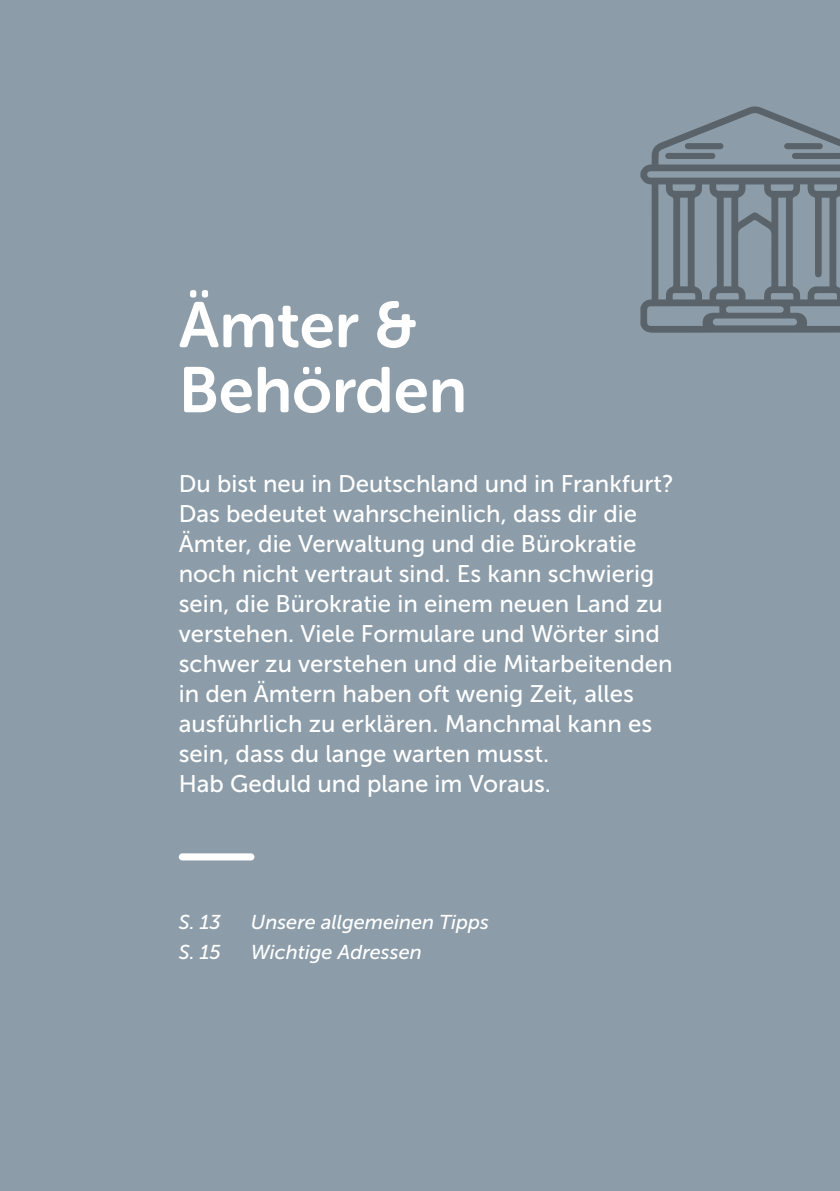
<style>
.page{position:relative;width:840px;height:1191px;background:#fff}
.page>*{position:absolute;margin:0;border:0;box-sizing:border-box;transform-origin:0 0}
.Kapitel-Überschrift{font:64px/65px "Museo Sans Rounded 700";color:#fff}
.Intro-Text{font:24px/30px "Museo Sans 500";color:#fff}
.Inhaltsverzeichnis_im_Kapitel{font:italic 20px "Museo Sans 500";color:#fff}
</style>
<div class="page">
<div style="left:0;top:0;width:839px;height:1191px;background:#8c9da9"></div>
<div style="left:179px;top:853px;width:75px;height:7px;background:#fff;border-radius:4px"></div>
<svg style="left:640px;top:106px;width:199px;height:227px"></svg>
<p class="Kapitel-Überschrift" style="left:179px;top:293px;width:289px">Ämter &amp;<br>Behörden</p>
<p class="Intro-Text" style="left:179px;top:469px;width:496px">Du bist neu in Deutschland und in Frankfurt?<br>Das bedeutet wahrscheinlich, dass dir die Ämter, die Verwaltung und die Bürokratie noch nicht vertraut sind. Es kann schwierig sein, die Bürokratie in einem neuen Land zu verstehen. Viele Formulare und Wörter sind schwer zu verstehen und die Mitarbeitenden in den Ämtern haben oft wenig Zeit, alles ausführlich zu erklären. Manchmal kann es sein, dass du lange warten musst.<br>Hab Geduld und plane im Voraus.</p>
<p class="Inhaltsverzeichnis_im_Kapitel" style="left:179px;top:911px;width:44px">S. 13</p>
<p class="Inhaltsverzeichnis_im_Kapitel" style="left:251px;top:911px;width:239px">Unsere allgemeinen Tipps</p>
<p class="Inhaltsverzeichnis_im_Kapitel" style="left:179px;top:941px;width:44px">S. 15</p>
<p class="Inhaltsverzeichnis_im_Kapitel" style="left:251px;top:941px;width:172px">Wichtige Adressen</p>
</div>
